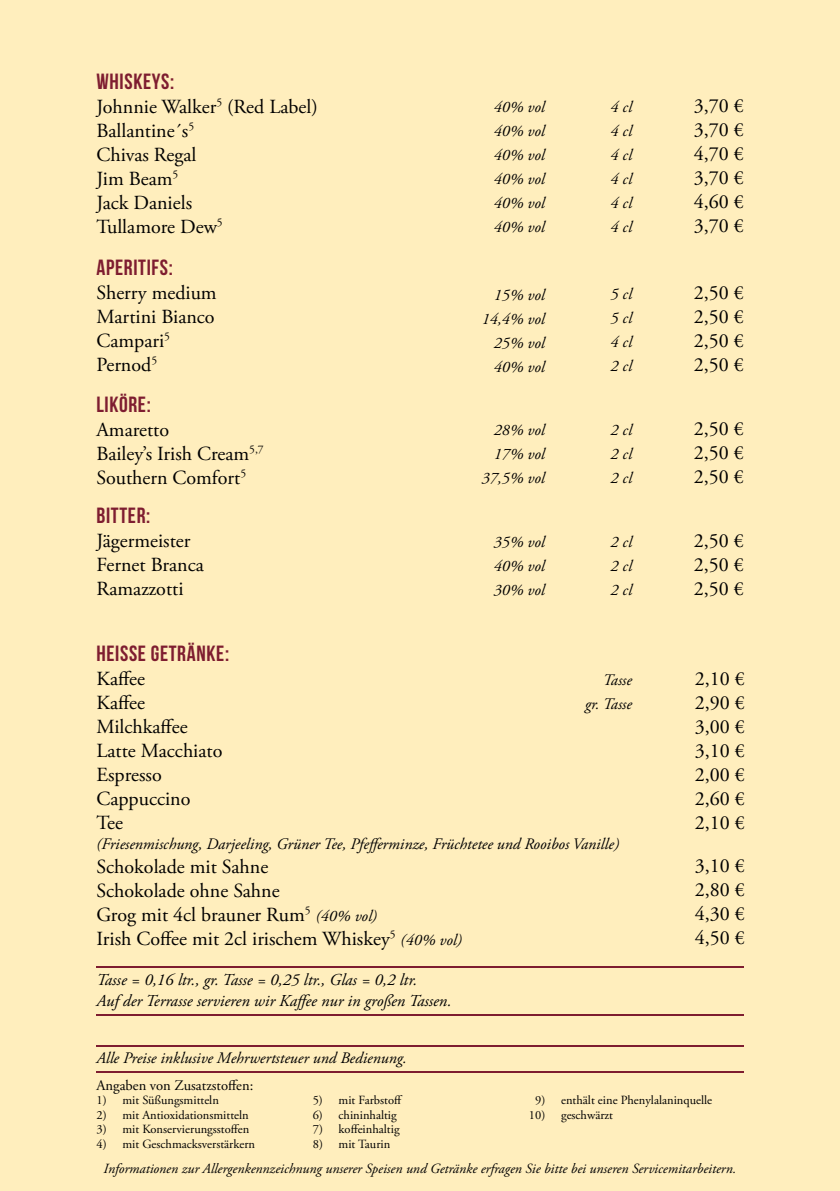
<style>
.page{position:relative;width:840px;height:1191px;background:#fff}
.page>*{position:absolute;margin:0;border:0;box-sizing:border-box;transform-origin:0 0}
.t1{font:22px "Bebas Neue";letter-spacing:.03em;color:#7e1d30}
.t2{font:20px/24px "Adobe Garamond Pro";color:#000}
.t3{font:italic 16.6px/20.8px "Adobe Garamond Pro";color:#000}
.t4{font:italic 16px/24px "Adobe Garamond Pro";color:#000;text-align:justify}
.t5{font:14.6px "Adobe Garamond Pro";color:#000}
.t6{font:italic 14px "Adobe Garamond Pro";color:#000}
.t7{font:12.4px "Adobe Garamond Pro";color:#000}
.s1{font-style:italic;font-size:16px}
</style>
<div class="page">
<div style="left:0;top:0;width:839px;height:1191px;background:#ffeebd"></div>
<hr style="left:96px;top:1071px;width:647px;height:1px;background:#7e1d30">
<hr style="left:96px;top:1044px;width:647px;height:2px;background:#7e1d30">
<hr style="left:96px;top:1013px;width:647px;height:2px;background:#7e1d30">
<hr style="left:96px;top:966px;width:647px;height:2px;background:#7e1d30">
<p class="t1" style="left:96px;top:69px;width:79px">WHISKEYS:</p>
<p class="t2" style="left:96px;top:95px;width:223px">Johnnie Walker<sup>5</sup> (Red Label)<br>Ballantine´s<sup>5<br></sup>Chivas Regal<br>Jim Beam<sup>5<br></sup>Jack Daniels<br>Tullamore Dew<sup>5</sup></p>
<p class="t2" style="left:693px;top:94px;width:51px;text-align:justify">3,70 € 3,70 € 4,70 € 3,70 € 4,60 € 3,70 €</p>
<p class="t4" style="left:493px;top:95px;width:52px">40% vol 40% vol 40% vol 40% vol 40% vol 40% vol</p>
<p class="t4" style="left:610px;top:95px;width:23px">4 cl 4 cl 4 cl 4 cl 4 cl 4 cl</p>
<p class="t1" style="left:96px;top:255px;width:78px">APERITIFS:</p>
<p class="t2" style="left:96px;top:281px;width:122px">Sherry medium<br>Martini Bianco<br>Campari<sup>5<br></sup>Pernod<sup>5</sup></p>
<p class="t2" style="left:693px;top:281px;width:51px;text-align:justify">2,50 € 2,50 € 2,50 € 2,50 €</p>
<p class="t4" style="left:610px;top:282px;width:23px">5 cl 5 cl 4 cl 2 cl</p>
<p class="t4" style="left:481px;top:283px;width:64px;text-align:right">15% vol<br>14,4% vol<br>25% vol<br>40% vol</p>
<p class="t1" style="left:96px;top:392px;width:56px">LIKÖRE:</p>
<p class="t2" style="left:96px;top:418px;width:169px">Amaretto<br>Bailey’s Irish Cream<sup>5,7<br></sup>Southern Comfort<sup>5</sup></p>
<p class="t2" style="left:693px;top:417px;width:51px;text-align:justify">2,50 € 2,50 € 2,50 €</p>
<p class="t4" style="left:481px;top:418px;width:64px;text-align:right">28% vol<br>17% vol<br>37,5% vol</p>
<p class="t4" style="left:610px;top:418px;width:23px">2 cl 2 cl 2 cl</p>
<p class="t1" style="left:96px;top:504px;width:55px">BITTER:</p>
<p class="t2" style="left:96px;top:530px;width:109px">Jägermeister<br>Fernet Branca<br>Ramazzotti</p>
<p class="t2" style="left:693px;top:529px;width:51px;text-align:justify">2,50 € 2,50 € 2,50 €</p>
<p class="t4" style="left:493px;top:530px;width:52px">35% vol 40% vol 30% vol</p>
<p class="t4" style="left:610px;top:530px;width:23px">2 cl 2 cl 2 cl</p>
<p class="t1" style="left:96px;top:641px;width:134px">HEISSE GETRÄNKE:</p>
<p class="t2" style="left:96px;top:667px;width:127px">Kaffee<br>Kaffee<br>Milchkaffee<br>Latte Macchiato<br>Espresso<br>Cappuccino<br>Tee</p>
<p class="t4" style="left:96px;top:832px;width:524px">(Friesenmischung, Darjeeling, Grüner Tee, Pfefferminze, Früchtetee und Rooibos Vanille)</p>
<p class="t2" style="left:96px;top:855px;width:367px">Schokolade mit Sahne<br>Schokolade ohne Sahne<br>Grog mit 4cl brauner Rum<sup>5</sup> <span class="s1">(40% vol)<br></span>Irish Coffee mit 2cl irischem Whiskey<sup>5</sup> <span class="s1">(40% vol)</span></p>
<p class="t4" style="left:584px;top:668px;width:48px;text-align:right">Tasse gr. Tasse</p>
<p class="t3" style="left:96px;top:970px;width:356px">Tasse = 0,16 ltr., gr. Tasse = 0,25 ltr., Glas = 0,2 ltr.<br>Auf der Terrasse servieren wir Kaffee nur in großen Tassen.</p>
<p class="t2" style="left:694px;top:667px;width:51px;text-align:justify">2,10 € 2,90 € 3,00 € 3,10 € 2,00 € 2,60 € 2,10 €</p>
<p class="t2" style="left:694px;top:854px;width:51px;text-align:justify">3,10 € 2,80 € 4,30 € 4,50 €</p>
<p class="t4" style="left:96px;top:1046px;width:312px">Alle Preise inklusive Mehrwertsteuer und Bedienung.</p>
<p class="t5" style="left:96px;top:1076px;width:158px">Angaben von Zusatzstoffen:</p>
<p class="t7" style="left:96px;top:1092px;width:124px">1) mit Süßungsmitteln</p>
<p class="t7" style="left:312px;top:1092px;width:91px">5) mit Farbstoff</p>
<p class="t7" style="left:535px;top:1092px;width:178px">9) enthält eine Phenylalaninquelle</p>
<p class="t7" style="left:96px;top:1107px;width:154px">2) mit Antioxidationsmitteln</p>
<p class="t7" style="left:312px;top:1107px;width:85px">6) chininhaltig</p>
<p class="t7" style="left:528px;top:1107px;width:86px">10) geschwärzt</p>
<p class="t7" style="left:96px;top:1122px;width:154px">3) mit Konservierungsstoffen</p>
<p class="t7" style="left:312px;top:1122px;width:88px">7) koffeinhaltig</p>
<p class="t7" style="left:96px;top:1136px;width:160px">4) mit Geschmacksverstärkern</p>
<p class="t7" style="left:312px;top:1136px;width:79px">8) mit Taurin</p>
<p class="t6" style="left:103px;top:1159px;width:634px">Informationen zur Allergenkennzeichnung unserer Speisen und Getränke erfragen Sie bitte bei unseren Servicemitarbeitern.</p>
</div>
